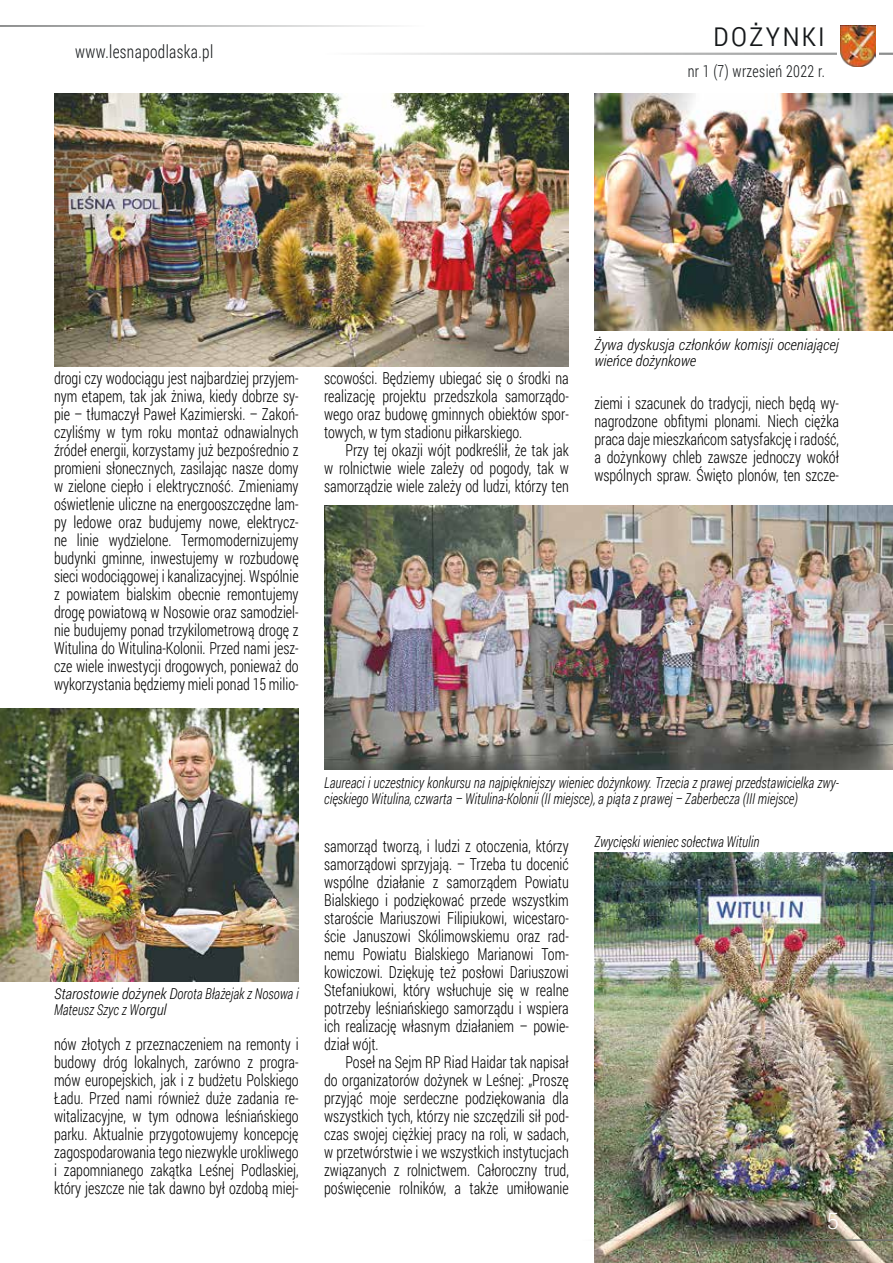
<style>
.page{position:relative;width:893px;height:1263px;background:#fff}
.page>*{position:absolute;margin:0;border:0;box-sizing:border-box;transform-origin:0 0}
.t1{font:300 33px "Roboto Condensed";color:#15181a}
.t2{font:300 22.5px "Roboto";color:#fff}
.t3{font:300 18px "Roboto Condensed";letter-spacing:.025em;color:#15181a;scale:.87 1}
.t4{font:300 16.5px/18px "Roboto Condensed";color:#000;text-align:justify;scale:.87 1}
.t5{font:300 16.5px "Roboto Condensed";letter-spacing:.025em;color:#15181a;scale:.87 1}
.t6{font:italic 300 15px/16.5px "Roboto Condensed";color:#000;scale:.87 1}
.t7{font:italic 300 15px/16.5px "Roboto Condensed";color:#000}
</style>
<div class="page">
<img style="left:594px;top:853px;width:299px;height:410px">
<hr style="left:582px;top:1239px;width:311px;height:2px;background:#6b6d6d">
<hr style="left:0;top:25px;width:425px;height:2px;background:#6b6d6d">
<hr style="left:324px;top:53px;width:569px;height:1px;background:#6b6d6d">
<hr style="left:324px;top:54px;width:569px;height:1px;background:#6b6d6d">
<svg style="left:837px;top:47px;width:42px;height:9px"></svg>
<img style="left:841px;top:26px;width:34px;height:40px">
<img style="left:54px;top:94px;width:515px;height:273px">
<img style="left:0;top:708px;width:299px;height:273px">
<img style="left:594px;top:94px;width:299px;height:236px">
<img style="left:324px;top:506px;width:569px;height:263px">
<p class="t3" style="left:75px;top:39px;width:160px">www.lesnapodlaska.pl</p>
<h1 class="t1" style="left:713px;top:11px;width:113px">dożynki</h1>
<p class="t5" style="left:688px;top:59px;width:159px">nr 1 (7) wrzesień 2022 r.</p>
<p class="t4" style="left:54px;top:369px;width:283px">drogi czy wodociągu jest najbardziej przyjem&shy;nym etapem, tak jak żniwa, kiedy dobrze sy&shy;pie – tłumaczył Paweł Kazimierski. – Zakoń&shy;czyliśmy w tym roku montaż odnawialnych źródeł energii, korzystamy już bezpośrednio z promieni słonecznych, zasilając nasze domy w zielone ciepło i elektryczność. Zmieniamy oświetlenie uliczne na energooszczędne lam&shy;py ledowe oraz budujemy nowe, elektrycz&shy;ne linie wydzielone. Termomodernizujemy budynki gminne, inwestujemy w rozbudowę sieci wodociągowej i kanalizacyjnej. Wspólnie z powiatem bialskim obecnie remontujemy drogę powiatową w Nosowie oraz samodziel&shy;nie budujemy ponad trzykilometrową drogę z Witulina do Witulina-Kolonii. Przed nami jesz&shy;cze wiele inwestycji drogowych, ponieważ do wykorzystania będziemy mieli ponad 15 milio-</p>
<p class="t4" style="left:324px;top:369px;width:283px">scowości. Będziemy ubiegać się o środki na realizację projektu przedszkola samorządo&shy;wego oraz budowę gminnych obiektów spor&shy;towych, w tym stadionu piłkarskiego.</p>
<p class="t4" style="left:324px;top:441px;width:283px;text-indent:21px">Przy tej okazji wójt podkreślił, że tak jak w rolnictwie wiele zależy od pogody, tak w samorządzie wiele zależy od ludzi, którzy ten</p>
<p class="t7" style="left:594px;top:336px;width:246px">Żywa dyskusja członków komisji oceniającej wieńce dożynkowe</p>
<p class="t4" style="left:594px;top:394px;width:283px">ziemi i szacunek do tradycji, niech będą wy&shy;nagrodzone obfitymi plonami. Niech ciężka praca daje mieszkańcom satysfakcję i radość, a dożynkowy chleb zawsze jednoczy wokół wspólnych spraw. Święto plonów, ten szcze-</p>
<p class="t7" style="left:54px;top:985px;width:246px">Starostowie dożynek Dorota Błażejak z Nosowa i<br>Mateusz Szyc z Worgul</p>
<p class="t4" style="left:54px;top:1035px;width:283px">nów złotych z przeznaczeniem na remonty i budowy dróg lokalnych, zarówno z progra&shy;mów europejskich, jak i z budżetu Polskiego Ładu. Przed nami również duże zadania re&shy;witalizacyjne, w tym odnowa leśniańskiego parku. Aktualnie przygotowujemy koncepcję zagospodarowania tego niezwykle urokliwego i zapomnianego zakątka Leśnej Podlaskiej, który jeszcze nie tak dawno był ozdobą miej-</p>
<p class="t6" style="left:324px;top:773px;width:593px">Laureaci i uczestnicy konkursu na najpiękniejszy wieniec dożynkowy. Trzecia z prawej przedstawicielka zwy&shy;cięskiego Witulina, czwarta – Witulina-Kolonii (II miejsce), a piąta z prawej – Zaberbecza (III miejsce)</p>
<p class="t6" style="left:594px;top:833px;width:191px">Zwycięski wieniec sołectwa Witulin</p>
<p class="t4" style="left:324px;top:837px;width:283px">samorząd tworzą, i ludzi z otoczenia, którzy samorządowi sprzyjają. – Trzeba tu docenić wspólne działanie z samorządem Powiatu Bialskiego i podziękować przede wszystkim staroście Mariuszowi Filipiukowi, wicestaro&shy;ście Januszowi Skólimowskiemu oraz rad&shy;nemu Powiatu Bialskiego Marianowi Tom&shy;kowiczowi. Dziękuję też posłowi Dariuszowi Stefaniukowi, który wsłuchuje się w realne potrzeby leśniańskiego samorządu i wspiera ich realizację własnym działaniem – powie&shy;dział wójt.</p>
<p class="t4" style="left:324px;top:1053px;width:283px;text-indent:21px">Poseł na Sejm RP Riad Haidar tak napisał do organizatorów dożynek w Leśnej: „Proszę przyjąć moje serdeczne podziękowania dla wszystkich tych, którzy nie szczędzili sił pod&shy;czas swojej ciężkiej pracy na roli, w sadach, w przetwórstwie i we wszystkich instytucjach związanych z rolnictwem. Całoroczny trud, poświęcenie rolników, a także umiłowanie</p>
<h2 class="t2" style="left:826px;top:1205px;width:14px">5</h2>
</div>
